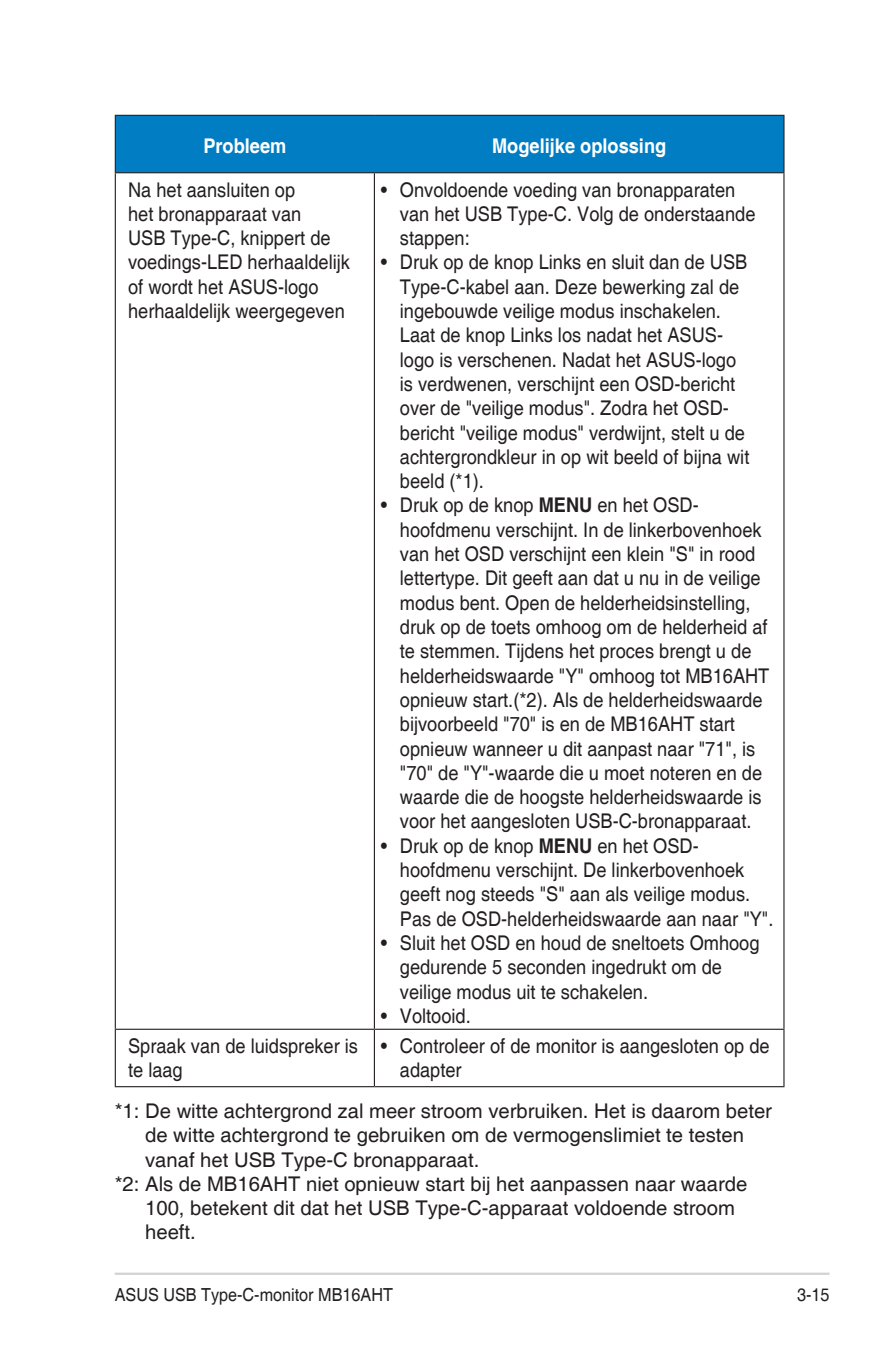
<style>
.page{position:relative;width:893px;height:1346px;background:#fff}
.page>*{position:absolute;margin:0;border:0;box-sizing:border-box;transform-origin:0 0}
.Table_Text_-new{font:20.25px/24.3px "Helvetica";color:#231f20;scale:.9 1}
.Table_Text_-new-2{font:20.25px/24.3px "Helvetica";color:#231f20}
.Table_Text_-new-3{font:700 20.25px "Helvetica";color:#fff;scale:.9 1}
.t1{font:18px "Helvetica";color:#231f20;scale:.9 1}
.s1{font-weight:700}
</style>
<div class="page">
<hr style="left:115px;top:1272px;width:714px;height:3px;background:#d1d2d4">
<div style="left:116px;top:116px;width:667px;height:56px;background:#007dc3"></div>
<hr style="left:115px;top:116px;width:1px;height:56px;background:#231f20">
<hr style="left:783px;top:116px;width:1px;height:56px;background:#231f20">
<hr style="left:115px;top:115px;width:259px;height:1px;background:#231f20">
<hr style="left:374px;top:115px;width:410px;height:1px;background:#231f20">
<hr style="left:115px;top:173px;width:1px;height:856px;background:#231f20">
<hr style="left:115px;top:172px;width:259px;height:1px;background:#231f20">
<hr style="left:374px;top:173px;width:1px;height:856px;background:#231f20">
<hr style="left:783px;top:173px;width:1px;height:856px;background:#231f20">
<hr style="left:374px;top:172px;width:410px;height:1px;background:#231f20">
<hr style="left:115px;top:1030px;width:1px;height:56px;background:#231f20">
<hr style="left:115px;top:1029px;width:259px;height:1px;background:#231f20">
<hr style="left:115px;top:1086px;width:259px;height:1px;background:#231f20">
<hr style="left:374px;top:1030px;width:1px;height:56px;background:#231f20">
<hr style="left:783px;top:1030px;width:1px;height:56px;background:#231f20">
<hr style="left:374px;top:1029px;width:410px;height:1px;background:#231f20">
<hr style="left:374px;top:1086px;width:410px;height:1px;background:#231f20">
<p class="Table_Text_-new-3" style="left:203px;top:133px;width:94px">Probleem</p>
<p class="Table_Text_-new-3" style="left:492px;top:133px;width:195px">Mogelijke oplossing</p>
<p class="Table_Text_-new" style="left:128px;top:178px;width:248px">Na het aansluiten op<br>het bronapparaat van<br>USB Type-C, knippert de voedings-LED herhaaldelijk of wordt het ASUS-logo herhaaldelijk weergegeven</p>
<p class="Table_Text_-new" style="left:400px;top:178px;width:397px;text-indent:-19px">• Onvoldoende voeding van bronapparaten van het USB Type-C. Volg de onderstaande stappen:</p>
<p class="Table_Text_-new" style="left:400px;top:251px;width:390px;text-indent:-19px">• Druk op de knop Links en sluit dan de USB Type-C-kabel aan. Deze bewerking zal de ingebouwde veilige modus inschakelen.<br>Laat de knop Links los nadat het ASUS&shy;logo is verschenen. Nadat het ASUS-logo is verdwenen, verschijnt een OSD-bericht over de "veilige modus". Zodra het OSD&shy;bericht "veilige modus" verdwijnt, stelt u de achtergrondkleur in op wit beeld of bijna wit beeld (*1).</p>
<p class="Table_Text_-new" style="left:400px;top:494px;width:412px;text-indent:-19px">• Druk op de knop <span class="s1">MENU</span> en het OSD&shy;hoofdmenu verschijnt. In de linkerbovenhoek van het OSD verschijnt een klein "S" in rood lettertype. Dit geeft aan dat u nu in de veilige modus bent. Open de helderheidsinstelling, druk op de toets omhoog om de helderheid af te stemmen. Tijdens het proces brengt u de helderheidswaarde "Y" omhoog tot MB16AHT opnieuw start.(*2). Als de helderheidswaarde bijvoorbeeld "70" is en de MB16AHT start opnieuw wanneer u dit aanpast naar "71", is "70" de "Y"-waarde die u moet noteren en de waarde die de hoogste helderheidswaarde is voor het aangesloten USB-C-bronapparaat.</p>
<p class="Table_Text_-new" style="left:400px;top:834px;width:417px;text-indent:-19px">• Druk op de knop <span class="s1">MENU</span> en het OSD&shy;hoofdmenu verschijnt. De linkerbovenhoek geeft nog steeds "S" aan als veilige modus.<br>Pas de OSD-helderheidswaarde aan naar "Y".</p>
<p class="Table_Text_-new" style="left:400px;top:931px;width:401px;text-indent:-19px">• Sluit het OSD en houd de sneltoets Omhoog gedurende 5 seconden ingedrukt om de veilige modus uit te schakelen.</p>
<p class="Table_Text_-new" style="left:381px;top:1004px;width:102px">• Voltooid.</p>
<p class="Table_Text_-new" style="left:128px;top:1034px;width:257px">Spraak van de luidspreker is te laag</p>
<p class="Table_Text_-new" style="left:400px;top:1034px;width:412px;text-indent:-19px">• Controleer of de monitor is aangesloten op de adapter</p>
<p class="Table_Text_-new-2" style="left:145px;top:1099px;width:628px;text-indent:-30px">*1: De witte achtergrond zal meer stroom verbruiken. Het is daarom beter de witte achtergrond te gebruiken om de vermogenslimiet te testen vanaf het USB Type-C bronapparaat.</p>
<p class="Table_Text_-new-2" style="left:145px;top:1172px;width:604px;text-indent:-30px">*2: Als de MB16AHT niet opnieuw start bij het aanpassen naar waarde<br>100, betekent dit dat het USB Type-C-apparaat voldoende stroom heeft.</p>
<p class="t1" style="left:115px;top:1284px;width:311px">ASUS USB Type-C-monitor MB16AHT</p>
<p class="t1" style="left:797px;top:1284px;width:38px">3-15</p>
</div>
